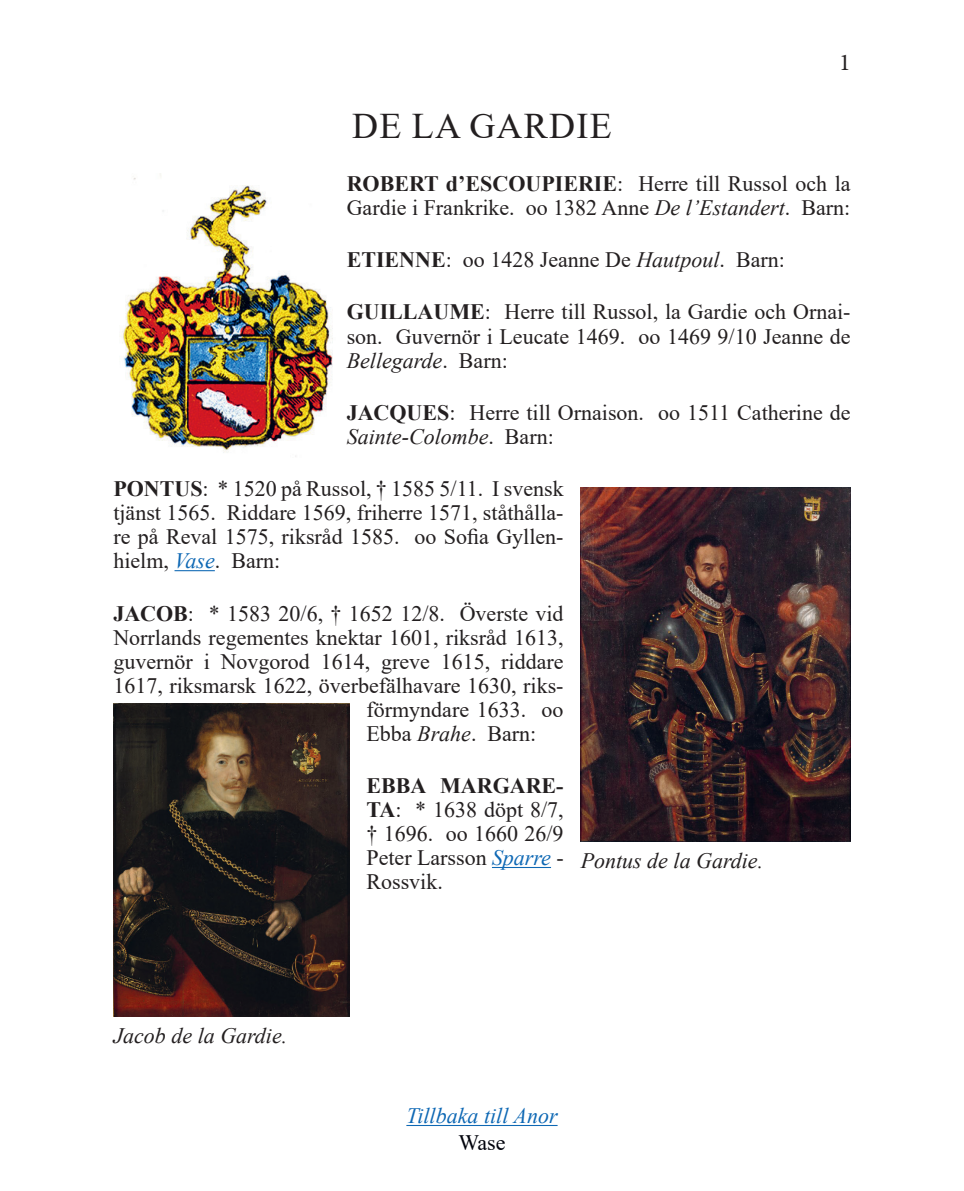
<style>
.page{position:relative;width:964px;height:1191px;background:#fff}
.page>*{position:absolute;margin:0;border:0;box-sizing:border-box;transform-origin:0 0}
.t1{font:36px "Times New Roman";letter-spacing:.035em;color:#231f20}
.t2{font:24px "Minion Pro";color:#231f20}
.t3{font:22px/24px "Times New Roman";color:#231f20;text-align:justify}
.t4{font:italic 22px "Times New Roman";color:#231f20}
.t5{font:italic 22px "Times New Roman";color:#0e68b4}
.t6{font:22px "Times New Roman";color:#00030c}
.s1{font-weight:700}
.s2{font-style:italic}
.s3{font-style:italic;color:#0e68b4}
</style>
<div class="page">
<hr style="left:406px;top:1125px;width:151px;height:1px;background:#0e68b4">
<hr style="left:174px;top:570px;width:41px;height:1px;background:#0e68b4">
<hr style="left:492px;top:867px;width:59px;height:1px;background:#0e68b4">
<img style="left:119px;top:174px;width:214px;height:283px">
<img style="left:581px;top:487px;width:269px;height:354px">
<img style="left:113px;top:703px;width:236px;height:313px">
<p class="t2" style="left:839px;top:47px;width:13px">1</p>
<h1 class="t1" style="left:352px;top:101px;width:261px">De la Gard ie</h1>
<p class="t3" style="left:347px;top:171px;width:505px"><span class="s1">ROBERT d’ESCOUPIERIE</span>: Herre till Russol och la<br>Gardie i Frankrike. oo 1382 Anne <span class="s2">De l’Estandert</span>. Barn:</p>
<p class="t3" style="left:347px;top:247px;width:440px"><span class="s1">ETIENNE</span>: oo 1428 Jeanne De <span class="s2">Hautpoul</span>. Barn:</p>
<p class="t3" style="left:347px;top:299px;width:505px"><span class="s1">GUILLAUME</span>: Herre till Russol, la Gardie och Ornai&shy;son. Guvernör i Leucate 1469. oo 1469 9/10 Jeanne de <span class="s2">Bellegarde</span>. Barn:</p>
<p class="t3" style="left:347px;top:400px;width:505px"><span class="s1">JACQUES</span>: Herre till Ornaison. oo 1511 Catherine de<br><span class="s2">Sainte-Colombe</span>. Barn:</p>
<p class="t3" style="left:113px;top:476px;width:452px"><span class="s1">PONTUS</span>: * 1520 på Russol, † 1585 5/11. I svensk tjänst 1565. Riddare 1569, friherre 1571, ståthålla&shy;re på Reval 1575, riksråd 1585. oo Sofia Gyllen&shy;hielm, <span class="s3">Vase</span>. Barn:</p>
<p class="t3" style="left:113px;top:600px;width:452px"><span class="s1">JACOB</span>: * 1583 20/6, † 1652 12/8. Överste vid</p>
<p class="t3" style="left:113px;top:624px;width:452px">Norrlands regementes knektar 1601, riksråd 1613,</p>
<p class="t3" style="left:113px;top:648px;width:452px">guvernör i Novgorod 1614, greve 1615, riddare</p>
<p class="t3" style="left:113px;top:672px;width:452px">1617, riksmarsk 1622, överbefälhavare 1630, riks-</p>
<p class="t3" style="left:366px;top:696px;width:199px">förmyndare 1633. oo</p>
<p class="t3" style="left:366px;top:720px;width:171px">Ebba <span class="s2">Brahe</span>. Barn:</p>
<p class="t3" style="left:366px;top:773px;width:199px"><span class="s1">EBBA MARGARE-TA</span>: * 1638 döpt 8/7, † 1696. oo 1660 26/9<br>Peter Larsson <span class="s3">Sparre</span> - Rossvik.</p>
<p class="t4" style="left:581px;top:845px;width:184px">Pontus de la Gardie.</p>
<p class="t4" style="left:113px;top:1020px;width:175px">Jacob de la Gardie.</p>
<p class="t5" style="left:406px;top:1100px;width:153px">Tillbaka till Anor</p>
<p class="t6" style="left:458px;top:1126px;width:49px">Wase</p>
</div>
